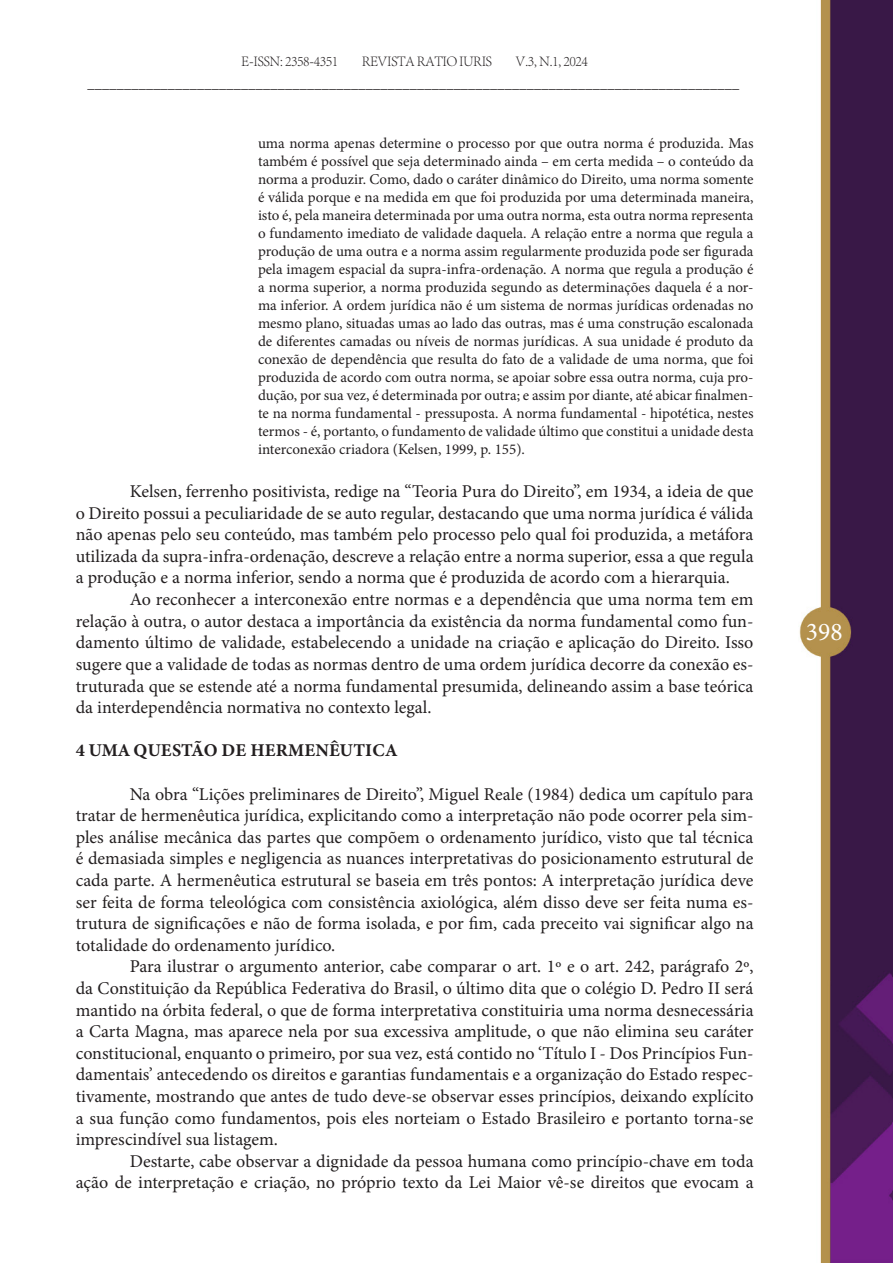
<style>
.page{position:relative;width:893px;height:1263px;background:#fff}
.page>*{position:absolute;margin:0;border:0;box-sizing:border-box;transform-origin:0 0}
.t1{font:25.5px "Minion Pro";color:#fff}
.t2{font:18px/21.6px "Minion Pro";color:#231f20;text-align:justify}
.t3{font:18px "Minion Variable Concept";letter-spacing:.005em;color:#231f20}
.t4{font:15px/18px "Minion Pro";color:#231f20;text-align:justify}
.t5{font:300 15px "Adobe Song Std";letter-spacing:-.04em;color:#231f20;scale:.95 1}
</style>
<div class="page">
<img style="left:799px;top:0;width:94px;height:1263px">
<p class="t5" style="left:241px;top:52px;width:104px">E-ISSN: 2358-4351</p>
<p class="t5" style="left:362px;top:52px;width:139px">REVISTA RATIO IURIS</p>
<p class="t5" style="left:515px;top:52px;width:78px">V.3, N.1, 2024</p>
<p class="t5" style="left:87px;top:75px;width:687px">_________________________________________________________________________________________</p>
<p class="t4" style="left:258px;top:134px;width:497px">uma norma apenas determine o processo por que outra norma é produzida. Mas também é possível que seja determinado ainda – em certa medida – o conteúdo da norma a produzir. Como, dado o caráter dinâmico do Direito, uma norma somente é válida porque e na medida em que foi produzida por uma determinada maneira, isto é, pela maneira determinada por uma outra norma, esta outra norma representa o fundamento imediato de validade daquela. A relação entre a norma que regula a produção de uma outra e a norma assim regularmente produzida pode ser figurada pela imagem espacial da supra-infra-ordenação. A norma que regula a produção é a norma superior, a norma produzida segundo as determinações daquela é a nor&shy;ma inferior. A ordem jurídica não é um sistema de normas jurídicas ordenadas no mesmo plano, situadas umas ao lado das outras, mas é uma construção escalonada de diferentes camadas ou níveis de normas jurídicas. A sua unidade é produto da conexão de dependência que resulta do fato de a validade de uma norma, que foi produzida de acordo com outra norma, se apoiar sobre essa outra norma, cuja pro&shy;dução, por sua vez, é determinada por outra; e assim por diante, até abicar finalmen&shy;te na norma fundamental - pressuposta. A norma fundamental - hipotética, nestes termos - é, portanto, o fundamento de validade último que constitui a unidade desta interconexão criadora (Kelsen, 1999, p. 155).</p>
<p class="t2" style="left:76px;top:481px;width:679px;text-indent:54px">Kelsen, ferrenho positivista, redige na “Teoria Pura do Direito”, em 1934, a ideia de que o Direito possui a peculiaridade de se auto regular, destacando que uma norma jurídica é válida não apenas pelo seu conteúdo, mas também pelo processo pelo qual foi produzida, a metáfora utilizada da supra-infra-ordenação, descreve a relação entre a norma superior, essa a que regula a produção e a norma inferior, sendo a norma que é produzida de acordo com a hierarquia.</p>
<p class="t2" style="left:76px;top:589px;width:679px;text-indent:54px">Ao reconhecer a interconexão entre normas e a dependência que uma norma tem em relação à outra, o autor destaca a importância da existência da norma fundamental como fun&shy;damento último de validade, estabelecendo a unidade na criação e aplicação do Direito. Isso sugere que a validade de todas as normas dentro de uma ordem jurídica decorre da conexão es&shy;truturada que se estende até a norma fundamental presumida, delineando assim a base teórica da interdependência normativa no contexto legal.</p>
<p class="t3" style="left:76px;top:738px;width:323px">4 UMA QUESTÃO DE HERMENÊUTICA</p>
<p class="t2" style="left:76px;top:783px;width:679px;text-indent:54px">Na obra “Lições preliminares de Direito”, Miguel Reale (1984) dedica um capítulo para tratar de hermenêutica jurídica, explicitando como a interpretação não pode ocorrer pela sim&shy;ples análise mecânica das partes que compõem o ordenamento jurídico, visto que tal técnica é demasiada simples e negligencia as nuances interpretativas do posicionamento estrutural de cada parte. A hermenêutica estrutural se baseia em três pontos: A interpretação jurídica deve ser feita de forma teleológica com consistência axiológica, além disso deve ser feita numa es&shy;trutura de significações e não de forma isolada, e por fim, cada preceito vai significar algo na totalidade do ordenamento jurídico.</p>
<p class="t2" style="left:76px;top:956px;width:679px;text-indent:54px">Para ilustrar o argumento anterior, cabe comparar o art. 1º e o art. 242, parágrafo 2º, da Constituição da República Federativa do Brasil, o último dita que o colégio D. Pedro II será mantido na órbita federal, o que de forma interpretativa constituiria uma norma desnecessária a Carta Magna, mas aparece nela por sua excessiva amplitude, o que não elimina seu caráter constitucional, enquanto o primeiro, por sua vez, está contido no ‘Título I - Dos Princípios Fun&shy;damentais’ antecedendo os direitos e garantias fundamentais e a organização do Estado respec&shy;tivamente, mostrando que antes de tudo deve-se observar esses princípios, deixando explícito a sua função como fundamentos, pois eles norteiam o Estado Brasileiro e portanto torna-se imprescindível sua listagem.</p>
<p class="t2" style="left:76px;top:1150px;width:679px;text-align:right">Destarte, cabe observar a dignidade da pessoa humana como princípio-chave em toda<br>ação de interpretação e criação, no próprio texto da Lei Maior vê-se direitos que evocam a</p>
<p class="t1" style="left:806px;top:615px;width:38px">398</p>
</div>
